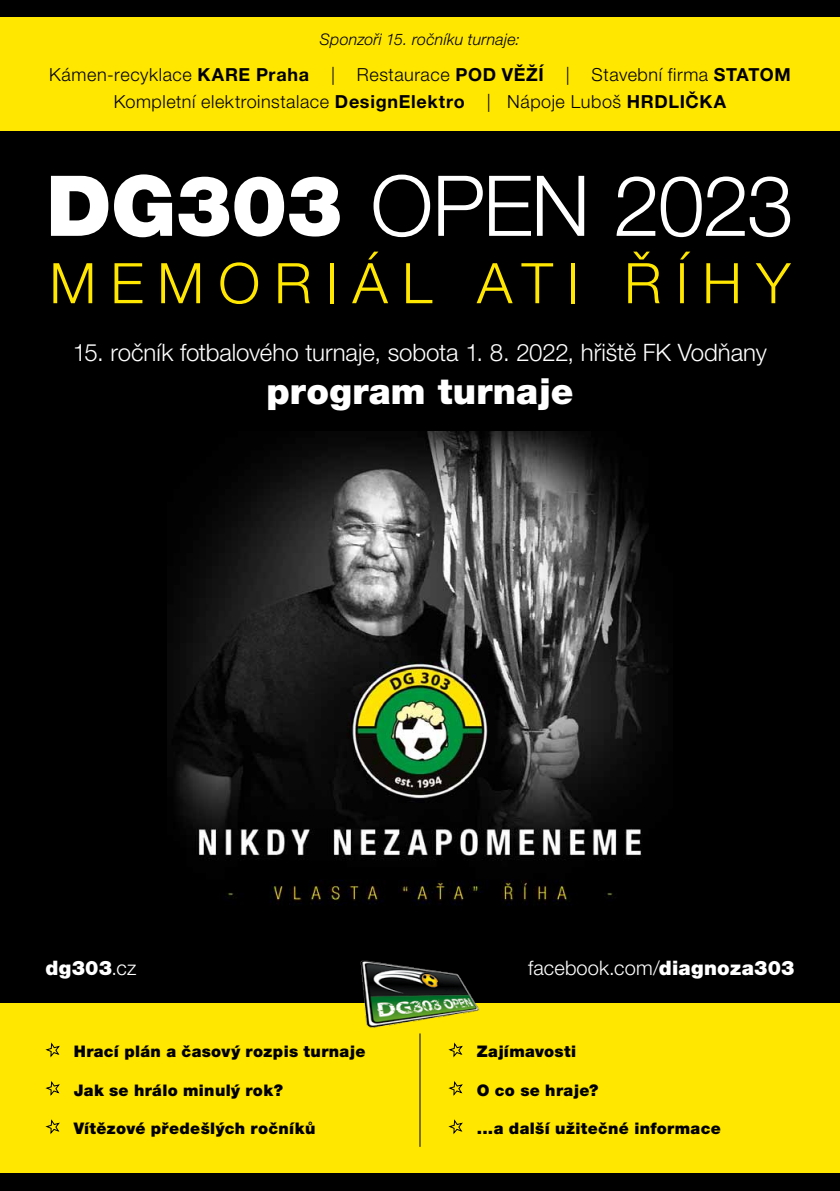
<style>
.page{position:relative;width:840px;height:1191px;background:#fff}
.page>*{position:absolute;margin:0;border:0;box-sizing:border-box;transform-origin:0 0}
.t1{font:300 84px "Helvetica Neue LT Pro";letter-spacing:-.025em;color:#fff}
.t2{font:300 56px "Helvetica Neue LT Pro";letter-spacing:.255em;color:#ffe700}
.t3{font:900 36px "Helvetica Neue LT Pro";letter-spacing:.005em;color:#fff}
.t4{font:300 24px "Helvetica Neue LT Pro";letter-spacing:-.005em;color:#fff}
.t5{font:300 20px "Helvetica Neue LT Pro";letter-spacing:.005em;color:#fff}
.t6{font:900 20px "Helvetica Neue LT Pro";letter-spacing:.01em;color:#fff}
.t7{font:300 18px/27.2px "Helvetica Neue LT Pro";letter-spacing:.03em;color:#000;text-align:center}
.t8{font:900 16px "Helvetica Neue LT Pro";letter-spacing:.02em;color:#000}
.t9{font:italic 300 16px "Helvetica Neue LT Pro";letter-spacing:.015em;color:#000}
.s1{font-weight:700}
.s2{font-weight:900}
.s3{font-weight:300}
</style>
<div class="page">
<div style="left:0;top:130px;width:839px;height:873px;background:#000"></div>
<img style="left:174px;top:431px;width:495px;height:475px">
<div style="left:0;top:1003px;width:839px;height:171px;background:#ffe700"></div>
<div style="left:0;top:0;width:839px;height:17px;background:#000"></div>
<div style="left:0;top:1174px;width:839px;height:17px;background:#000"></div>
<svg style="left:45px;top:1042px;width:15px;height:16px"></svg>
<svg style="left:45px;top:1081px;width:15px;height:15px"></svg>
<svg style="left:45px;top:1119px;width:15px;height:15px"></svg>
<hr style="left:419px;top:1033px;width:1px;height:113px;background:#000">
<img style="left:360px;top:960px;width:120px;height:68px">
<svg style="left:448px;top:1042px;width:15px;height:16px"></svg>
<svg style="left:448px;top:1081px;width:15px;height:15px"></svg>
<svg style="left:448px;top:1119px;width:15px;height:15px"></svg>
<div style="left:0;top:17px;width:839px;height:113px;background:#ffe700"></div>
<p class="t9" style="left:320px;top:30px;width:201px">Sponzoři 15. ročníku turnaje:</p>
<p class="t7" style="left:49px;top:61px;width:742px">Kámen-recyklace <span class="s1">KARE Praha</span> | Restaurace <span class="s1">POD VĚŽÍ</span> | Stavební firma <span class="s1">STATOM<br></span>Kompletní elektroinstalace <span class="s1">DesignElektro</span> | Nápoje Luboš <span class="s1">HRDLIČKA</span></p>
<h1 class="t1" style="left:46px;top:155px;width:748px"><span class="s2">DG303</span> OPEN 2023</h1>
<h2 class="t2" style="left:49px;top:249px;width:742px">MEMORIÁL ATI ŘÍHY</h2>
<h3 class="t4" style="left:73px;top:337px;width:695px">15. ročník fotbalového turnaje, sobota 1. 8. 2022, hřiště FK Vodňany</h3>
<h3 class="t3" style="left:266px;top:370px;width:308px">program turnaje</h3>
<p class="t6" style="left:45px;top:956px;width:92px">dg303<span class="s3">.cz</span></p>
<p class="t8" style="left:74px;top:1042px;width:293px">Hrací plán a časový rozpis turnaje</p>
<p class="t8" style="left:74px;top:1080px;width:210px">Jak se hrálo minulý rok?</p>
<p class="t8" style="left:74px;top:1119px;width:243px">Vítězové předešlých ročníků</p>
<p class="t5" style="left:528px;top:956px;width:268px">facebook.com/<span class="s2">diagnoza303</span></p>
<p class="t8" style="left:476px;top:1042px;width:101px">Zajímavosti</p>
<p class="t8" style="left:476px;top:1080px;width:123px">O co se hraje?</p>
<p class="t8" style="left:476px;top:1119px;width:245px">...a další užitečné informace</p>
</div>
